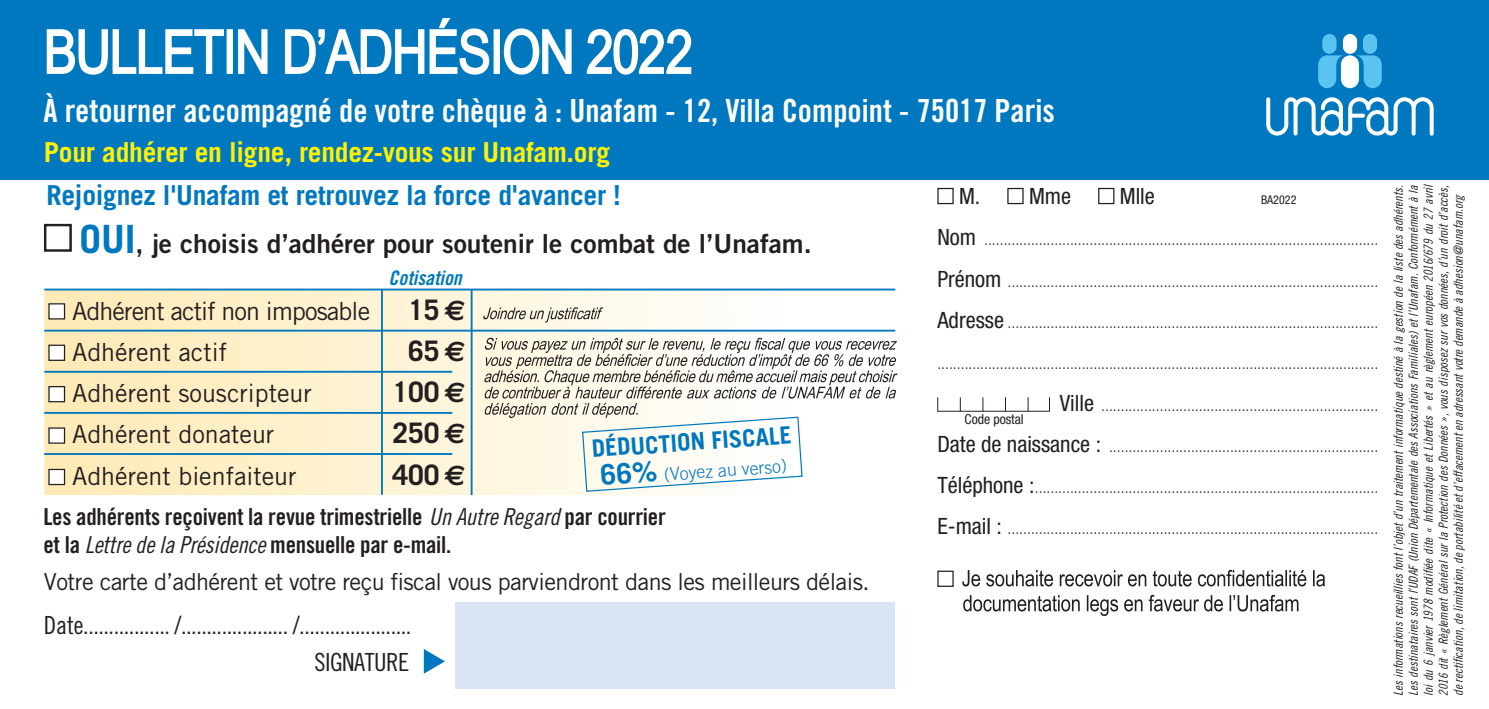
<style>
.page{position:relative;width:1489px;height:709px;background:#fff}
.page>*{position:absolute;margin:0;border:0;box-sizing:border-box;transform-origin:0 0}
.t1{font:60px "Arial Narrow";color:#fff}
.t2{font:32px "Trade Gothic LT Std Bd Cn 20";color:#fff}
.t3{font:700 28.25px "Trade Gothic LT Std";color:#231f20}
.t4{font:700 27.5px "Trade Gothic LT Std";letter-spacing:-.01em;color:#0078c0}
.t5{font:700 27.5px "Trade Gothic LT Std";letter-spacing:-.01em;color:#fff101}
.t6{font:26.25px "Trade Gothic LT Std Bd 2";color:#231f20}
.t7{font:25px/37px "Trade Gothic Cond Eighteen";letter-spacing:-.02em;color:#231f20;text-align:right}
.t8{font:25px "Trade Gothic LT Std";color:#231f20}
.t9{font:25px "Trade Gothic LT Std";letter-spacing:-.035em;color:#231f20}
.t10{font:700 24px "Trade Gothic LT Std";color:#0078c0}
.t11{font:23.5px/28.2px "Trade Gothic LT Std Bd Cn 20";letter-spacing:-.01em;color:#231f20}
.t12{font:23.5px "Trade Gothic LT Std";letter-spacing:-.025em;color:#231f20}
.t13{font:condensed 22.5px "Helvetica Neue LT Std";color:#231f20}
.t14{font:20px "Trade Gothic Bold Cond Twenty Obl";color:#0078c0}
.t15{font:300 17.75px "Trade Gothic LT Std";color:#0078c0}
.t16{font:300 condensed 16.25px "Helvetica Neue LT Std";color:#231f20}
.t17{font:condensed 13.75px "Helvetica Neue LT Std";letter-spacing:-.005em;color:#231f20}
.t18{font:12.5px/15px "Trade Gothic LT Std Cn 18 Obl";color:#231f20;text-align:justify}
.t19{font:condensed 12px "Helvetica Neue LT Std";color:#231f20}
.s1{font-family:"Trade Gothic LT Std";font-weight:700;font-size:39px;color:#0078c0}
.s2{font-family:"Euro Sans"}
.s3{font-weight:700;font-size:28.25px}
.s4{font-family:"Trade Gothic LT Std Cn 18 Obl"}
.s5{font-weight:400;font-size:22.5px}
</style>
<div class="page">
<div style="left:0;top:0;width:1488px;height:180px;background:#0078c0"></div>
<svg style="left:46px;top:29px;width:178px;height:46px"></svg>
<div style="left:227px;top:29px;width:6px;height:45px;border:2px solid #fff"></div>
<svg style="left:238px;top:29px;width:30px;height:45px"></svg>
<svg style="left:284px;top:18px;width:206px;height:57px"></svg>
<div style="left:494px;top:30px;width:5px;height:43px;background:#fff"></div>
<div style="left:493px;top:29px;width:7px;height:45px;border:2px solid #fff"></div>
<svg style="left:503px;top:28px;width:69px;height:47px"></svg>
<svg style="left:586px;top:29px;width:106px;height:46px"></svg>
<div style="left:44px;top:224px;width:28px;height:28px;border:2px solid #231f20"></div>
<svg style="left:1266px;top:97px;width:167px;height:39px"></svg>
<svg style="left:1318px;top:34px;width:63px;height:54px"></svg>
<div style="left:455px;top:602px;width:439px;height:86px;background:#d9e5f4"></div>
<svg style="left:424px;top:649px;width:21px;height:24px"></svg>
<svg style="left:44px;top:290px;width:850px;height:205px;background:#faf0d1"></svg>
<div style="left:49px;top:304px;width:15px;height:15px;background:#fff"></div>
<div style="left:48px;top:303px;width:17px;height:16px;border:1px solid #231f20"></div>
<div style="left:49px;top:345px;width:15px;height:15px;background:#fff"></div>
<div style="left:48px;top:344px;width:17px;height:17px;border:1px solid #231f20"></div>
<hr style="left:44px;top:330px;width:851px;height:1px;background:#0078c0">
<hr style="left:381px;top:289px;width:2px;height:205px;background:#0078c0">
<hr style="left:470px;top:289px;width:2px;height:206px;background:#0078c0">
<svg style="left:483px;top:307px;width:120px;height:15px;background:#cac5b6"></svg>
<hr style="left:44px;top:371px;width:408px;height:2px;background:#0078c0">
<hr style="left:44px;top:412px;width:408px;height:2px;background:#0078c0">
<hr style="left:44px;top:453px;width:408px;height:2px;background:#0078c0">
<div style="left:49px;top:386px;width:15px;height:16px;background:#fff"></div>
<div style="left:48px;top:386px;width:17px;height:16px;border:1px solid #231f20"></div>
<div style="left:49px;top:428px;width:15px;height:15px;background:#fff"></div>
<div style="left:48px;top:427px;width:17px;height:17px;border:1px solid #231f20"></div>
<div style="left:49px;top:469px;width:15px;height:15px;background:#fff"></div>
<div style="left:48px;top:469px;width:17px;height:16px;border:1px solid #231f20"></div>
<hr style="left:44px;top:288px;width:851px;height:2px;background:#0078c0">
<svg style="left:484px;top:338px;width:413px;height:154px"></svg>
<hr style="left:937px;top:411px;width:112px;height:1px;background:#231f20">
<svg style="left:937px;top:397px;width:1px;height:14px"></svg>
<svg style="left:959px;top:397px;width:1px;height:14px"></svg>
<svg style="left:982px;top:397px;width:1px;height:14px"></svg>
<svg style="left:1005px;top:397px;width:1px;height:14px"></svg>
<svg style="left:1027px;top:397px;width:1px;height:14px"></svg>
<div style="left:937px;top:188px;width:16px;height:16px;border:1px solid #231f20"></div>
<div style="left:1007px;top:188px;width:16px;height:16px;border:1px solid #231f20"></div>
<div style="left:1098px;top:188px;width:16px;height:16px;border:1px solid #231f20"></div>
<div style="left:937px;top:570px;width:16px;height:17px;border:1px solid #231f20"></div>
<svg style="left:962px;top:570px;width:362px;height:16px"></svg>
<svg style="left:963px;top:595px;width:335px;height:21px"></svg>
<h1 class="t1" style="left:76px;top:18px;width:37px">U</h1>
<h1 class="t1" style="left:326px;top:18px;width:34px">A</h1>
<h1 class="t1" style="left:638px;top:18px;width:56px">22</h1>
<h2 class="t2" style="left:43px;top:91px;width:1012px">À retourner accompagné de votre chèque à : Unafam - 12, Villa Compoint - 75017 Paris</h2>
<h3 class="t5" style="left:44px;top:135px;width:567px">Pour adhérer en ligne, rendez-vous sur Unafam.org</h3>
<h3 class="t4" style="left:46px;top:178px;width:576px">Rejoignez l'Unafam et retrouvez la force d'avancer !</h3>
<h3 class="t6" style="left:79px;top:227px;width:734px"><span class="s1">OUI</span>, je choisis d’adhérer pour soutenir le combat de l’Unafam.</h3>
<p class="t14" style="left:388px;top:266px;width:75px">Cotisation</p>
<h3 class="t9" style="left:72px;top:295px;width:299px">Adhérent actif non imposable</h3>
<h3 class="t3" style="left:408px;top:292px;width:59px">15<span class="s2">€</span></h3>
<h3 class="t8" style="left:72px;top:337px;width:156px">Adhérent actif</h3>
<h3 class="t3" style="left:408px;top:333px;width:59px">65<span class="s2">€</span></h3>
<h3 class="t8" style="left:72px;top:378px;width:241px">Adhérent souscripteur</h3>
<h3 class="t3" style="left:392px;top:374px;width:75px">100 <span class="s2">€</span></h3>
<h3 class="t8" style="left:72px;top:419px;width:204px">Adhérent donateur</h3>
<h3 class="t3" style="left:392px;top:416px;width:75px">250 <span class="s2">€</span></h3>
<h3 class="t8" style="left:72px;top:460px;width:226px">Adhérent bienfaiteur</h3>
<h3 class="t3" style="left:392px;top:457px;width:75px">400 <span class="s2">€</span></h3>
<h3 class="t10" style="left:591px;top:434px;width:201px;rotate:-4deg">DÉDUCTION FISCALE</h3>
<p class="t15" style="left:600px;top:468px;width:188px;rotate:-4deg"><span class="s3">66%</span> (Voyez au verso)</p>
<h3 class="t11" style="left:43px;top:502px;width:624px">Les adhérents reçoivent la revue trimestrielle <span class="s4">Un Autre Regard</span> par courrier et la <span class="s4">Lettre de la Présidence</span> mensuelle par e-mail.</h3>
<h3 class="t12" style="left:44px;top:567px;width:827px">Votre carte d’adhérent et votre reçu fiscal vous parviendront dans les meilleurs délais.</h3>
<h3 class="t7" style="left:44px;top:606px;width:369px">Date................. /..................... /......................<br>SIGNATURE</h3>
<h3 class="t13" style="left:959px;top:183px;width:114px">M. Mme</h3>
<h3 class="t13" style="left:1119px;top:183px;width:37px">Mlle</h3>
<p class="t16" style="left:937px;top:230px;width:442px"><span class="s5">Nom</span> .....................................................................................................</p>
<p class="t16" style="left:937px;top:272px;width:442px"><span class="s5">Prénom</span> ...............................................................................................</p>
<p class="t16" style="left:937px;top:313px;width:442px"><span class="s5">Adresse</span> ...............................................................................................</p>
<p class="t16" style="left:937px;top:354px;width:442px">.................................................................................................................</p>
<p class="t16" style="left:1059px;top:395px;width:320px"><span class="s5">Ville</span> .......................................................................</p>
<p class="t16" style="left:937px;top:437px;width:442px"><span class="s5">Date de naissance :</span> .....................................................................</p>
<p class="t16" style="left:937px;top:478px;width:442px"><span class="s5">Téléphone :</span>........................................................................................</p>
<p class="t16" style="left:937px;top:519px;width:442px"><span class="s5">E-mail :</span> ...............................................................................................</p>
<p class="t19" style="left:1260px;top:192px;width:37px">BA2022</p>
<p class="t17" style="left:964px;top:411px;width:60px">Code postal</p>
<p class="t18" style="left:1390px;top:695px;width:513px;rotate:-90deg">Les informations recueillies font l’objet d’un traitement informatique destiné à la gestion de la liste des adhérents.<br>Les destinataires sont l’UDAF (Union Départementale des Associations Familiales) et l’Unafam. Conformément à la loi du 6 janvier 1978 modifiée dite « Informatique et Libertés » et au règlement européen 2016/679 du 27 avril 2016 dit « Règlement Général sur la Protection des Données », vous disposez sur vos données, d’un droit d’accès, de rectification, de limitation, de portabilité et d’effacement en adressant votre demande à adhesion@unafam.org</p>
</div>
